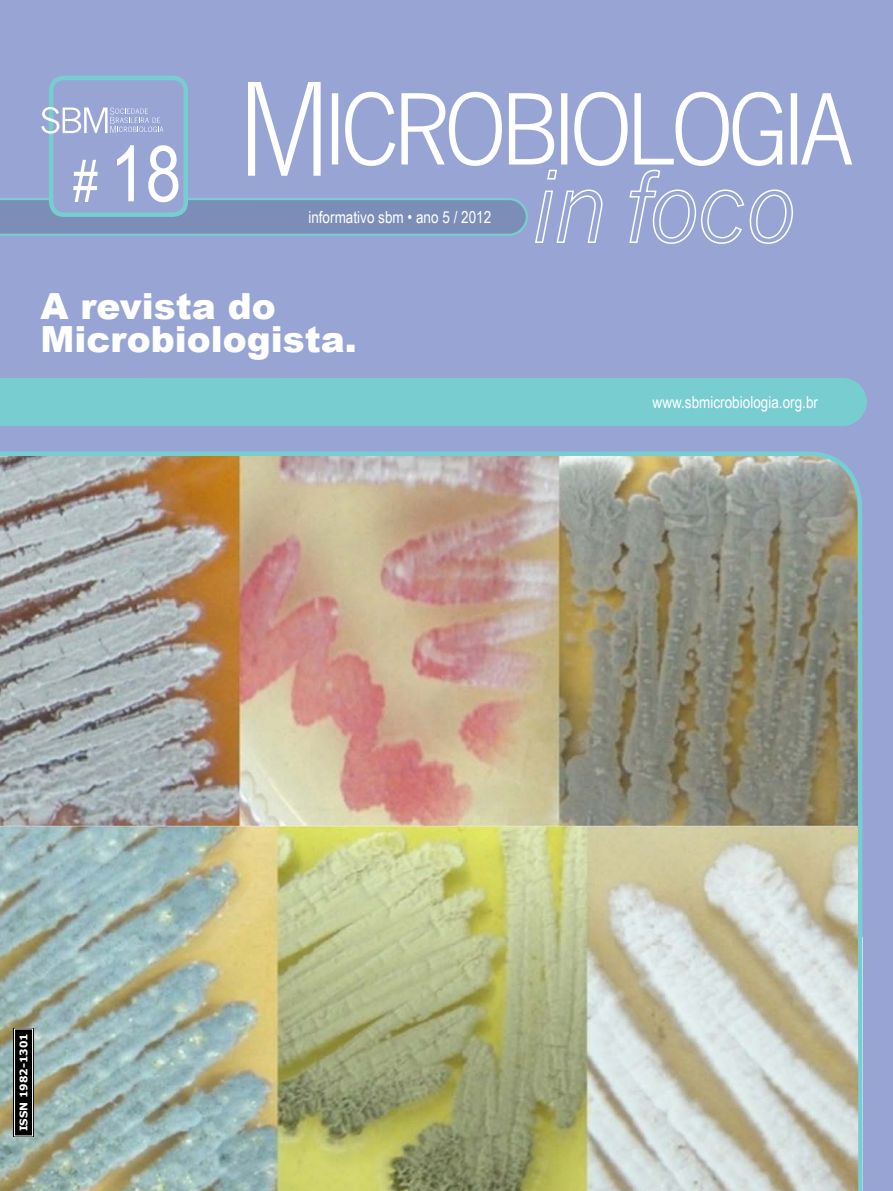
<style>
.page{position:relative;width:893px;height:1191px;background:#98a5d4}
.page>*{position:absolute;margin:0;border:0;box-sizing:border-box;transform-origin:0 0}
.t1{font:78px "Arial Narrow";color:#fff}
.t2{font:900 36px/33px "Arial";color:#fff}
.t3{font:16.5px "Arial Narrow";color:#fff}
.t4{font:700 10.5px "Verdana";color:#fff}
.s1{font-size:57px}
</style>
<div class="page">
<div style="left:0;top:378px;width:867px;height:48px;background:#78cdd1"></div>
<div style="left:49px;top:76px;width:139px;height:141px;border:4px solid #78cdd1;border-radius:13px"></div>
<svg style="left:248px;top:82px;width:604px;height:87px"></svg>
<svg style="left:0;top:169px;width:793px;height:75px"></svg>
<svg style="left:41px;top:107px;width:122px;height:27px"></svg>
<img style="left:0;top:451px;width:863px;height:740px">
<div style="left:14px;top:1028px;width:20px;height:108px;background:#101010"></div>
<div style="left:15px;top:1029px;width:18px;height:107px;background:#000"></div>
<div style="left:14px;top:1028px;width:19px;height:108px;border:1px solid #fff"></div>
<h1 class="t1" style="left:73px;top:117px;width:110px"><span class="s1">#</span>18</h1>
<p class="t3" style="left:308px;top:205px;width:184px">informativo sbm • ano 5 / 2012</p>
<h2 class="t2" style="left:40px;top:288px;width:318px">A revista do<br>Microbiologista.</h2>
<p class="t3" style="left:653px;top:390px;width:167px">www.sbmicrobiologia.org.br</p>
<p class="t4" style="left:16px;top:1131px;width:99px;rotate:-90deg">ISSN 1982-1301</p>
</div>
